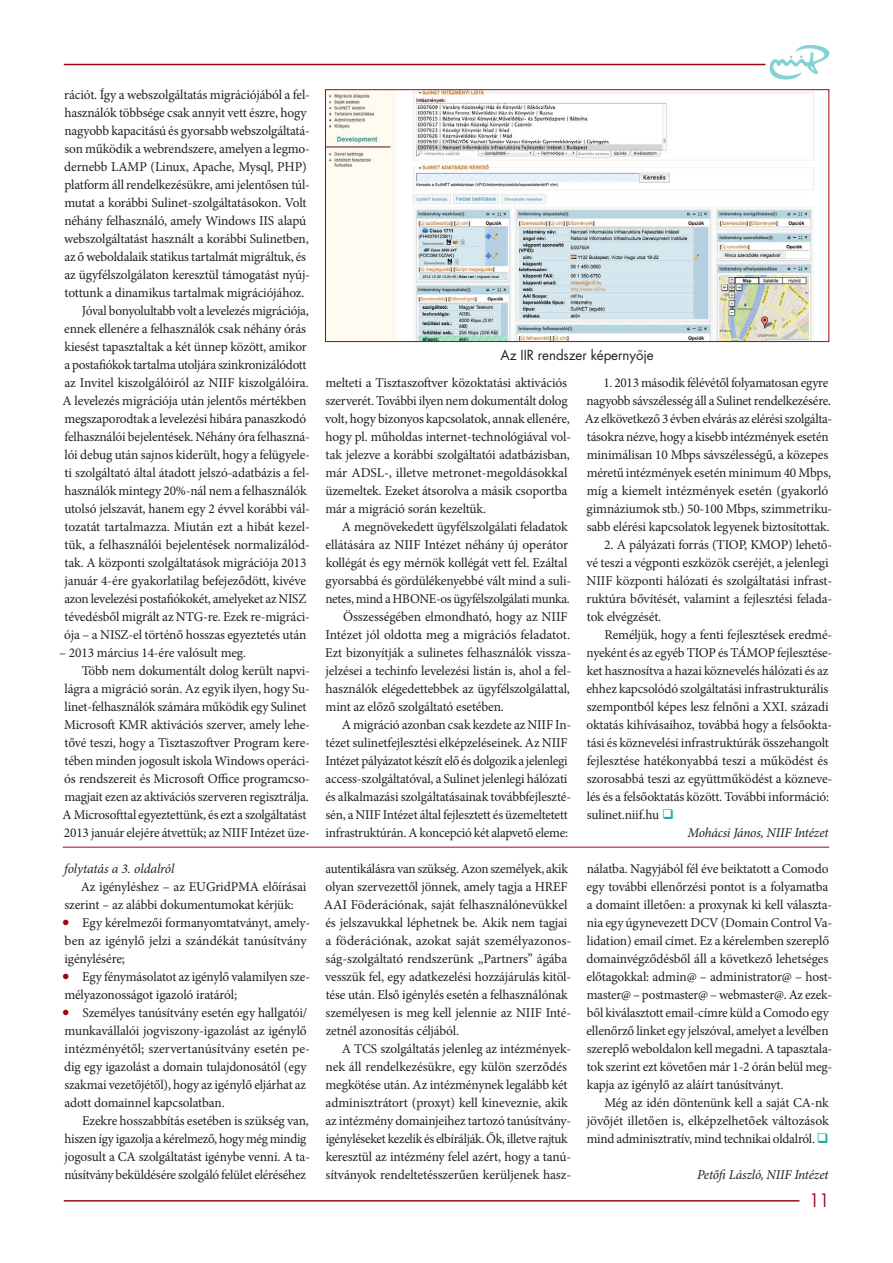
<style>
.page{position:relative;width:893px;height:1263px;background:#fff}
.page>*{position:absolute;margin:0;border:0;box-sizing:border-box;transform-origin:0 0}
.t1{font:18px "Futura Std";color:#9d0715;scale:.9 1}
.Kenyerszoveg{font:13.5px/18px "Minion Pro";letter-spacing:-.01em;color:#231f20}
.Kenyerszoveg-2{font:italic 13.5px "Minion Pro";letter-spacing:-.015em;color:#231f20}
.kepalairas{font:13.5px "Futura Std";letter-spacing:-.005em;color:#231f20}
.kenyerszoveg_tompa{font:italic 13.5px "Minion Pro";letter-spacing:-.01em;color:#231f20}
.s1{font-size:21px;color:#9d0715}
.s2{color:#1faca6}
</style>
<div class="page">
<hr style="left:64px;top:64px;width:701px;height:1px;background:#9d0715">
<svg style="left:770px;top:45px;width:59px;height:35px"></svg>
<hr style="left:64px;top:1200px;width:735px;height:1px;background:#9d0715">
<img style="left:327px;top:91px;width:487px;height:249px">
<div style="left:325px;top:89px;width:504px;height:253px;border:1px solid #9d0715"></div>
<hr style="left:63px;top:847px;width:766px;height:1px;background:#9d0715">
<p class="Kenyerszoveg" style="left:64px;top:86px;width:247px">rációt. Így a webszolgáltatás migrációjából a fel&shy;használók többsége csak annyit vett észre, hogy nagyobb kapacitású és gyorsabb webszolgáltatá&shy;son működik a webrendszere, amelyen a legmo&shy;dernebb LAMP (Linux, Apache, Mysql, PHP) platform áll rendelkezésükre, ami jelentősen túl&shy;mutat a korábbi Sulinet-szolgáltatásokon. Volt néhány felhasználó, amely Windows IIS alapú webszolgáltatást használt a korábbi Sulinetben, az ő weboldalaik statikus tartalmát migráltuk, és az ügyfélszolgálaton keresztül támogatást nyúj&shy;tottunk a dinamikus tartalmak migrációjához.</p>
<p class="Kenyerszoveg" style="left:63px;top:302px;width:249px;text-indent:19px">Jóval bonyolultabb volt a levelezés migrációja, ennek ellenére a felhasználók csak néhány órás kiesést tapasztaltak a két ünnep között, amikor a postafiókok tartalma utoljára szinkronizálódott az Invitel kiszolgálóiról az NIIF kiszolgálóira.<br>A levelezés migrációja után jelentős mértékben megszaporodtak a levelezési hibára panaszkodó felhasználói bejelentések. Néhány óra felhaszná&shy;lói debug után sajnos kiderült, hogy a felügyele&shy;ti szolgáltató által átadott jelszó-adatbázis a fel&shy;használók mintegy 20%-nál nem a felhasználók utolsó jelszavát, hanem egy 2 évvel korábbi vál&shy;tozatát tartalmazza. Miután ezt a hibát kezel&shy;tük, a felhasználói bejelentések normalizálód&shy;tak. A központi szolgáltatások migrációja 2013 január 4-ére gyakorlatilag befejeződött, kivéve azon levelezési postafiókokét, amelyeket az NISZ tévedésből migrált az NTG-re. Ezek re-migráci&shy;ója – a NISZ-el történő hosszas egyeztetés után</p>
<p class="Kenyerszoveg" style="left:59px;top:644px;width:188px">– 2013 március 14-ére valósult meg.</p>
<p class="Kenyerszoveg" style="left:63px;top:662px;width:249px;text-indent:19px">Több nem dokumentált dolog került napvi&shy;lágra a migráció során. Az egyik ilyen, hogy Su&shy;linet-felhasználók számára működik egy Sulinet Microsoft KMR aktivációs szerver, amely lehe&shy;tővé teszi, hogy a Tisztaszoftver Program kere&shy;tében minden jogosult iskola Windows operáci&shy;ós rendszereit és Microsoft Office programcso&shy;magjait ezen az aktivációs szerveren regisztrálja.<br>A Microsofttal egyeztettünk, és ezt a szolgáltatást 2013 január elejére átvettük; az NIIF Intézet üze-</p>
<p class="kenyerszoveg_tompa" style="left:64px;top:859px;width:112px">folytatás a 3. oldalról</p>
<p class="Kenyerszoveg" style="left:64px;top:878px;width:243px;text-indent:16px">Az igényléshez – az EUGridPMA előírásai szerint – az alábbi dokumentumokat kérjük:</p>
<p class="Kenyerszoveg" style="left:62px;top:914px;width:250px"><span class="s1">•</span> Egy kérelmezői formanyomtatványt, amely&shy;ben az igénylő jelzi a szándékát tanúsítvány igénylésére;</p>
<p class="Kenyerszoveg" style="left:62px;top:968px;width:250px"><span class="s1">•</span> Egy fénymásolatot az igénylő valamilyen sze&shy;mélyazonosságot igazoló iratáról;</p>
<p class="Kenyerszoveg" style="left:62px;top:1004px;width:250px"><span class="s1">•</span> Személyes tanúsítvány esetén egy hallgatói/ munkavállalói jogviszony-igazolást az igénylő intézményétől; szervertanúsítvány esetén pe&shy;dig egy igazolást a domain tulajdonosától (egy szakmai vezetőjétől), hogy az igénylő eljárhat az adott domainnel kapcsolatban.</p>
<p class="Kenyerszoveg" style="left:64px;top:1112px;width:247px;text-indent:18px">Ezekre hosszabbítás esetében is szükség van, hiszen így igazolja a kérelmező, hogy még mindig jogosult a CA szolgáltatást igénybe venni. A ta&shy;núsítvány beküldésére szolgáló felület eléréséhez</p>
<p class="kepalairas" style="left:501px;top:346px;width:155px">Az IIR rendszer képernyője</p>
<p class="Kenyerszoveg" style="left:325px;top:374px;width:247px">melteti a Tisztaszoftver közoktatási aktivációs szerverét. További ilyen nem dokumentált dolog volt, hogy bizonyos kapcsolatok, annak ellenére, hogy pl. műholdas internet-technológiával vol&shy;tak jelezve a korábbi szolgáltatói adatbázisban, már ADSL-, illetve metronet-megoldásokkal üzemeltek. Ezeket átsorolva a másik csoportba már a migráció során kezeltük.</p>
<p class="Kenyerszoveg" style="left:325px;top:518px;width:247px;text-indent:16px">A megnövekedett ügyfélszolgálati feladatok ellátására az NIIF Intézet néhány új operátor kollégát és egy mérnök kollégát vett fel. Ezáltal gyorsabbá és gördülékenyebbé vált mind a suli&shy;netes, mind a HBONE-os ügyfélszolgálati munka.</p>
<p class="Kenyerszoveg" style="left:325px;top:608px;width:247px;text-indent:18px">Összességében elmondható, hogy az NIIF Intézet jól oldotta meg a migrációs feladatot.<br>Ezt bizonyítják a sulinetes felhasználók vissza&shy;jelzései a techinfo levelezési listán is, ahol a fel&shy;használók elégedettebbek az ügyfélszolgálattal, mint az előző szolgáltató esetében.</p>
<p class="Kenyerszoveg" style="left:325px;top:716px;width:247px;text-indent:16px">A migráció azonban csak kezdete az NIIF In&shy;tézet sulinetfejlesztési elképzeléseinek. Az NIIF Intézet pályázatot készít elő és dolgozik a jelenlegi access-szolgáltatóval, a Sulinet jelenlegi hálózati és alkalmazási szolgáltatásainak továbbfejleszté&shy;sén, a NIIF Intézet által fejlesztett és üzemeltetett infrastruktúrán. A koncepció két alapvető eleme:</p>
<p class="Kenyerszoveg" style="left:324px;top:860px;width:249px">autentikálásra van szükség. Azon személyek, akik olyan szervezettől jönnek, amely tagja a HREF AAI Föderációnak, saját felhasználónevükkel és jelszavukkal léphetnek be. Akik nem tagjai a föderációnak, azokat saját személyazonos&shy;ság-szolgáltató rendszerünk „Partners” ágába vesszük fel, egy adatkezelési hozzájárulás kitöl&shy;tése után. Első igénylés esetén a felhasználónak személyesen is meg kell jelennie az NIIF Inté&shy;zetnél azonosítás céljából.</p>
<p class="Kenyerszoveg" style="left:325px;top:1040px;width:247px;text-indent:16px">A TCS szolgáltatás jelenleg az intézmények&shy;nek áll rendelkezésükre, egy külön szerződés megkötése után. Az intézménynek legalább két adminisztrátort (proxyt) kell kineveznie, akik az intézmény domainjeihez tartozó tanúsítvány&shy;igényléseket kezelik és elbírálják. Ők, illetve rajtuk keresztül az intézmény felel azért, hogy a tanú&shy;sítványok rendeltetésszerűen kerüljenek hasz-</p>
<p class="Kenyerszoveg" style="left:585px;top:374px;width:249px;text-indent:18px">1. 2013 második félévétől folyamatosan egyre nagyobb sávszélesség áll a Sulinet rendelkezésére.<br>Az elkövetkező 3 évben elvárás az elérési szolgálta&shy;tásokra nézve, hogy a kisebb intézmények esetén minimálisan 10 Mbps sávszélességű, a közepes méretű intézmények esetén minimum 40 Mbps, míg a kiemelt intézmények esetén (gyakorló gimnáziumok stb.) 50-100 Mbps, szimmetriku&shy;sabb elérési kapcsolatok legyenek biztosítottak.</p>
<p class="Kenyerszoveg" style="left:586px;top:536px;width:247px;text-indent:18px">2. A pályázati forrás (TIOP, KMOP) lehető&shy;vé teszi a végponti eszközök cseréjét, a jelenlegi NIIF központi hálózati és szolgáltatási infrast&shy;ruktúra bővítését, valamint a fejlesztési felada&shy;tok elvégzését.</p>
<p class="Kenyerszoveg" style="left:586px;top:626px;width:247px;text-indent:18px">Reméljük, hogy a fenti fejlesztések eredmé&shy;nyeként és az egyéb TIOP és TÁMOP fejlesztése&shy;ket hasznosítva a hazai köznevelés hálózati és az ehhez kapcsolódó szolgáltatási infrastrukturális szempontból képes lesz felnőni a XXI. századi oktatás kihívásaihoz, továbbá hogy a felsőokta&shy;tási és köznevelési infrastruktúrák összehangolt fejlesztése hatékonyabbá teszi a működést és szorosabbá teszi az együttműködést a közneve&shy;lés és a felsőoktatás között. További információ: sulinet.niif.hu <span class="s2">❑</span></p>
<p class="Kenyerszoveg-2" style="left:688px;top:823px;width:142px">Mohácsi János, NIIF Intézet</p>
<p class="Kenyerszoveg" style="left:586px;top:860px;width:247px">nálatba. Nagyjából fél éve beiktatott a Comodo egy további ellenőrzési pontot is a folyamatba a domaint illetően: a proxynak ki kell választa&shy;nia egy úgynevezett DCV (Domain Control Va&shy;lidation) email címet. Ez a kérelemben szereplő domainvégződésből áll a következő lehetséges előtagokkal: admin@ – administrator@ – host&shy;master@ – postmaster@ – webmaster@. Az ezek&shy;ből kiválasztott email-címre küld a Comodo egy ellenőrző linket egy jelszóval, amelyet a levélben szereplő weboldalon kell megadni. A tapasztala&shy;tok szerint ezt követően már 1-2 órán belül meg&shy;kapja az igénylő az aláírt tanúsítványt.</p>
<p class="Kenyerszoveg" style="left:587px;top:1094px;width:244px;text-align:justify;text-indent:18px">Még az idén döntenünk kell a saját CA-nk jövőjét illetően is, elképzelhetőek változások mind adminisztratív, mind technikai oldalról. <span class="s2">❑</span></p>
<p class="Kenyerszoveg-2" style="left:697px;top:1165px;width:133px">Petőfi László, NIIF Intézet</p>
<p class="t1" style="left:809px;top:1188px;width:24px">11</p>
</div>
